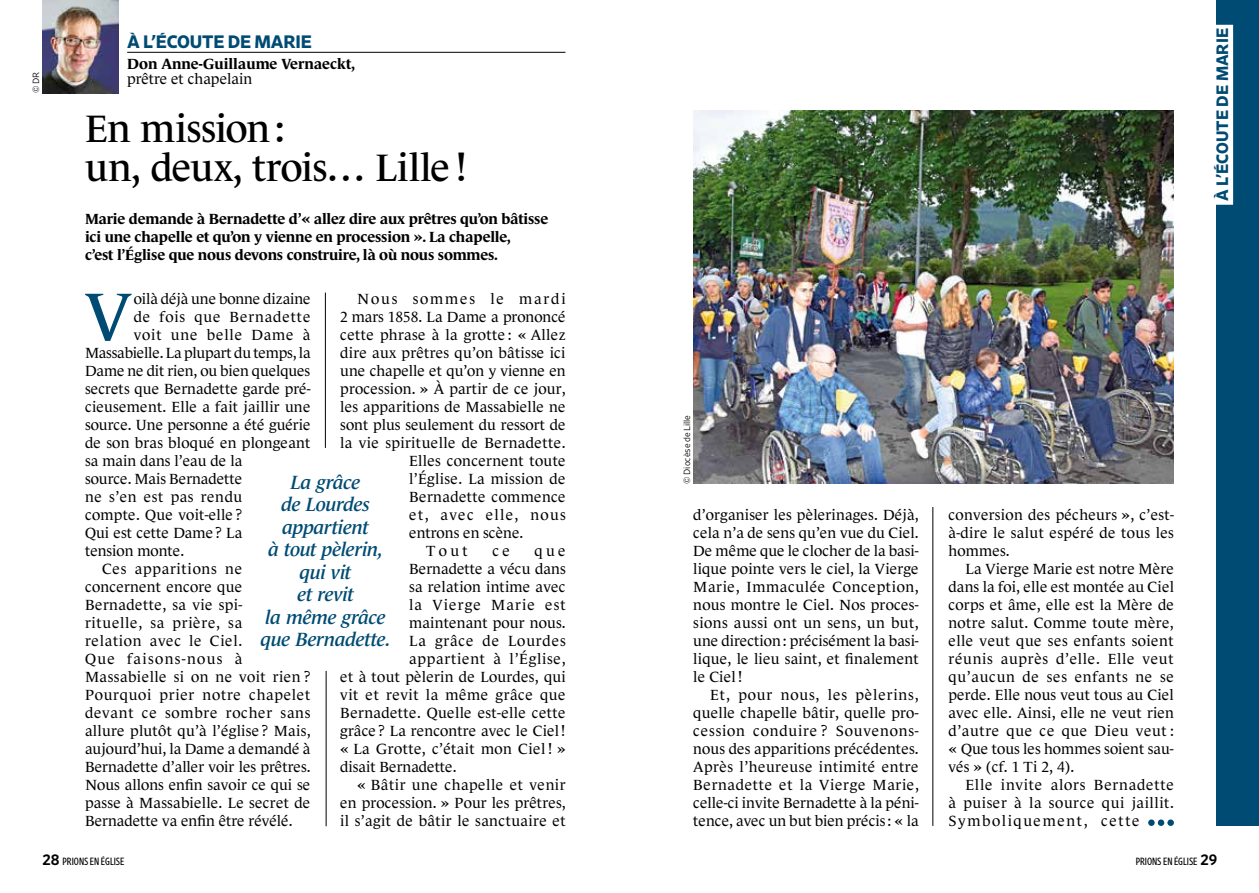
<style>
.page{position:relative;width:1259px;height:893px;background:#fff}
.page>*{position:absolute;margin:0;border:0;box-sizing:border-box;transform-origin:0 0}
.t1{font:68.4px "Le Monde Journal Std";color:#004b73}
.t2{font:39px/39px "Le Monde Journal Std";letter-spacing:-.01em;color:#000}
.t3{font:italic 600 19.5px/22.5px "Le Monde Journal Std";letter-spacing:-.02em;color:#004b73;text-align:center}
.t4{font:700 18px "Retina";letter-spacing:-.01em;color:#004b73}
.t5{font:700 16.5px "Retina";color:#004b73}
.t6{font:15px/18px "Le Monde Journal Std";letter-spacing:.015em;color:#000;text-align:justify}
.t7{font:700 15px/18px "Le Monde Journal Std";letter-spacing:-.01em;color:#000}
.t8{font:15px "Le Monde Journal Std";letter-spacing:.035em;color:#000}
.t9{font:15px "Le Monde Journal Std";letter-spacing:.045em;color:#000}
.t10{font:15px "Le Monde Journal Std";letter-spacing:.05em;color:#000}
.t11{font:15px "Le Monde Journal Std";letter-spacing:-.005em;color:#000}
.t12{font:15px "Le Monde Journal Std";letter-spacing:.055em;color:#000}
.t13{font:15px "Le Monde Journal Std";letter-spacing:.09em;color:#000}
.t14{font:15px "Le Monde Journal Std";letter-spacing:-.015em;color:#000}
.t15{font:15px "Le Monde Journal Std";letter-spacing:.06em;color:#000}
.t16{font:15px "Le Monde Journal Std";letter-spacing:.125em;color:#000}
.t17{font:15px "Le Monde Journal Std";letter-spacing:.07em;color:#000}
.t18{font:condensed 10.5px "Retina";color:#000}
.t19{font:300 9px "Retina";color:#000}
.s1{font-family:"Humanist 521 BT"}
.s2{font-weight:500;font-stretch:normal;font-size:15px}
</style>
<div class="page">
<hr style="left:127px;top:52px;width:438px;height:1px;background:#000">
<hr style="left:325px;top:293px;width:1px;height:155px;background:#000">
<hr style="left:932px;top:507px;width:1px;height:319px;background:#000">
<img style="left:42px;top:0;width:77px;height:93px">
<img style="left:693px;top:111px;width:481px;height:373px">
<hr style="left:326px;top:671px;width:1px;height:155px;background:#000">
<div style="left:1216px;top:0;width:43px;height:826px;background:#004b73"></div>
<div style="left:1213px;top:25px;width:20px;height:180px;background:#fff"></div>
<svg style="left:1148px;top:819px;width:26px;height:7px"></svg>
<p class="t19" style="left:30px;top:93px;width:23px;rotate:-90deg"><span class="s1">©</span>DR</p>
<p class="t4" style="left:127px;top:30px;width:186px">À L’ÉCOUTE DE MARIE</p>
<p class="t7" style="left:127px;top:55px;width:229px">Don Anne-Guillaume Vernaeckt,</p>
<p class="t6" style="left:127px;top:70px;width:126px">prêtre et chapelain</p>
<h2 class="t2" style="left:85px;top:109px;width:384px">En mission:<br>un, deux, trois… Lille!</h2>
<p class="t7" style="left:85px;top:210px;width:465px">Marie demande à Bernadette d’« allez dire aux prêtres qu’on bâtisse ici une chapelle et qu’on y vienne en procession ». La chapelle,<br>c’est l’Église que nous devons construire, là où nous sommes.</p>
<h1 class="t1" style="left:85px;top:278px;width:48px">V</h1>
<p class="t11" style="left:134px;top:290px;width:178px">oilà déjà une bonne dizaine</p>
<p class="t16" style="left:357px;top:290px;width:210px">Nous sommes le mardi</p>
<p class="t6" style="left:340px;top:308px;width:227px">2 mars 1858. La Dame a prononcé</p>
<p class="t6" style="left:340px;top:326px;width:227px">cette phrase à la grotte : « Allez</p>
<p class="t6" style="left:340px;top:344px;width:227px">dire aux prêtres qu’on bâtisse ici</p>
<p class="t6" style="left:340px;top:362px;width:227px">une chapelle et qu’on y vienne en</p>
<p class="t6" style="left:340px;top:380px;width:227px">procession. » À partir de ce jour,</p>
<p class="t6" style="left:340px;top:398px;width:227px">les apparitions de Massabielle ne</p>
<p class="t6" style="left:340px;top:416px;width:227px">sont plus seulement du ressort de</p>
<p class="t6" style="left:340px;top:434px;width:227px">la vie spirituelle de Bernadette.</p>
<p class="t6" style="left:409px;top:452px;width:158px">Elles concernent toute</p>
<p class="t6" style="left:409px;top:470px;width:158px">l’Église. La mission de</p>
<p class="t6" style="left:409px;top:488px;width:158px">Bernadette commence</p>
<p class="t13" style="left:409px;top:506px;width:158px">et, avec elle, nous</p>
<p class="t6" style="left:409px;top:524px;width:116px">entrons en scène.</p>
<p class="t6" style="left:426px;top:542px;width:43px">Tout</p>
<p class="t6" style="left:492px;top:542px;width:19px">ce</p>
<p class="t6" style="left:534px;top:542px;width:33px">que</p>
<p class="t6" style="left:409px;top:560px;width:158px">Bernadette a vécu dans</p>
<p class="t6" style="left:409px;top:578px;width:158px">sa relation intime avec</p>
<p class="t17" style="left:409px;top:596px;width:158px">la Vierge Marie est</p>
<p class="t6" style="left:409px;top:614px;width:158px">maintenant pour nous.</p>
<p class="t12" style="left:409px;top:632px;width:158px">La grâce de Lourdes</p>
<p class="t10" style="left:409px;top:650px;width:158px">appartient à l’Église,</p>
<p class="t6" style="left:340px;top:668px;width:227px">et à tout pèlerin de Lourdes, qui</p>
<p class="t8" style="left:340px;top:686px;width:227px">vit et revit la même grâce que</p>
<p class="t6" style="left:340px;top:704px;width:227px">Bernadette. Quelle est-elle cette</p>
<p class="t6" style="left:340px;top:722px;width:227px">grâce ? La rencontre avec le Ciel!</p>
<p class="t6" style="left:340px;top:740px;width:227px">« La Grotte, c’était mon Ciel ! »</p>
<p class="t6" style="left:340px;top:758px;width:118px">disait Bernadette.</p>
<p class="t8" style="left:357px;top:776px;width:210px">« Bâtir une chapelle et venir</p>
<p class="t6" style="left:340px;top:794px;width:227px">en procession. » Pour les prêtres,</p>
<p class="t6" style="left:340px;top:812px;width:227px">il s’agit de bâtir le sanctuaire et</p>
<p class="t12" style="left:134px;top:308px;width:178px">de fois que Bernadette</p>
<p class="t15" style="left:134px;top:326px;width:178px">voit une belle Dame à</p>
<p class="t14" style="left:85px;top:344px;width:227px">Massabielle. La plupart du temps, la</p>
<p class="t11" style="left:85px;top:362px;width:227px">Dame ne dit rien, ou bien quelques</p>
<p class="t6" style="left:85px;top:380px;width:227px">secrets que Bernadette garde pré-</p>
<p class="t6" style="left:85px;top:398px;width:227px">cieusement. Elle a fait jaillir une</p>
<p class="t6" style="left:85px;top:416px;width:227px">source. Une personne a été guérie</p>
<p class="t6" style="left:85px;top:434px;width:227px">de son bras bloqué en plongeant</p>
<p class="t6" style="left:85px;top:452px;width:159px">sa main dans l’eau de la</p>
<p class="t6" style="left:85px;top:470px;width:159px">source. Mais Bernadette</p>
<p class="t8" style="left:85px;top:488px;width:159px">ne s’en est pas rendu</p>
<p class="t6" style="left:85px;top:506px;width:159px">compte. Que voit-elle ?</p>
<p class="t6" style="left:85px;top:524px;width:159px">Qui est cette Dame ? La</p>
<p class="t6" style="left:85px;top:542px;width:101px">tension monte.</p>
<p class="t10" style="left:102px;top:560px;width:142px">Ces apparitions ne</p>
<p class="t6" style="left:85px;top:578px;width:159px">concernent encore que</p>
<p class="t6" style="left:85px;top:596px;width:159px">Bernadette, sa vie spi-</p>
<p class="t9" style="left:85px;top:614px;width:159px">rituelle, sa prière, sa</p>
<p class="t9" style="left:85px;top:632px;width:159px">relation avec le Ciel.</p>
<p class="t13" style="left:85px;top:650px;width:159px">Que faisons-nous à</p>
<p class="t8" style="left:85px;top:668px;width:227px">Massabielle si on ne voit rien ?</p>
<p class="t9" style="left:85px;top:686px;width:227px">Pourquoi prier notre chapelet</p>
<p class="t10" style="left:85px;top:704px;width:227px">devant ce sombre rocher sans</p>
<p class="t6" style="left:85px;top:722px;width:227px">allure plutôt qu’à l’église ? Mais,</p>
<p class="t6" style="left:85px;top:740px;width:227px">aujourd’hui, la Dame a demandé à</p>
<p class="t6" style="left:85px;top:758px;width:227px">Bernadette d’aller voir les prêtres.</p>
<p class="t6" style="left:85px;top:776px;width:227px">Nous allons enfin savoir ce qui se</p>
<p class="t6" style="left:85px;top:794px;width:227px">passe à Massabielle. Le secret de</p>
<p class="t6" style="left:85px;top:812px;width:209px">Bernadette va enfin être révélé.</p>
<h3 class="t3" style="left:261px;top:470px;width:131px">La grâce<br>de Lourdes appartient<br>à tout pèlerin, qui vit<br>et revit<br>la même grâce que Bernadette.</h3>
<p class="t5" style="left:1211px;top:201px;width:175px;rotate:-90deg">À L’ÉCOUTE DE MARIE</p>
<p class="t19" style="left:681px;top:484px;width:70px;rotate:-90deg"><span class="s1">©</span> Diocèse de Lille</p>
<p class="t6" style="left:693px;top:506px;width:227px">d’organiser les pèlerinages. Déjà, cela n’a de sens qu’en vue du Ciel.<br>De même que le clocher de la basi&shy;lique pointe vers le ciel, la Vierge Marie, Immaculée Conception, nous montre le Ciel. Nos proces&shy;sions aussi ont un sens, un but, une direction: précisément la basi&shy;lique, le lieu saint, et finalement le Ciel!</p>
<p class="t6" style="left:693px;top:686px;width:227px;text-indent:17px">Et, pour nous, les pèlerins, quelle chapelle bâtir, quelle pro&shy;cession conduire ? Souvenons&shy;nous des apparitions précédentes.<br>Après l’heureuse intimité entre Bernadette et la Vierge Marie, celle-ci invite Bernadette à la péni&shy;tence, avec un but bien précis: « la</p>
<p class="t6" style="left:948px;top:506px;width:227px">conversion des pécheurs », c’est&shy;à-dire le salut espéré de tous les hommes.</p>
<p class="t6" style="left:948px;top:560px;width:227px;text-indent:17px">La Vierge Marie est notre Mère dans la foi, elle est montée au Ciel corps et âme, elle est la Mère de notre salut. Comme toute mère, elle veut que ses enfants soient réunis auprès d’elle. Elle veut qu’aucun de ses enfants ne se perde. Elle nous veut tous au Ciel avec elle. Ainsi, elle ne veut rien d’autre que ce que Dieu veut : « Que tous les hommes soient sau&shy;vés » (cf. 1 Ti 2, 4).</p>
<p class="t6" style="left:948px;top:776px;width:227px;text-indent:17px">Elle invite alors Bernadette à puiser à la source qui jaillit.<br>Symboliquement, cette</p>
<p class="t18" style="left:43px;top:854px;width:83px"><span class="s2">28</span> PRIONS EN ÉGLISE</p>
<p class="t18" style="left:1135px;top:854px;width:83px">PRIONS EN ÉGLISE <span class="s2">29</span></p>
</div>
